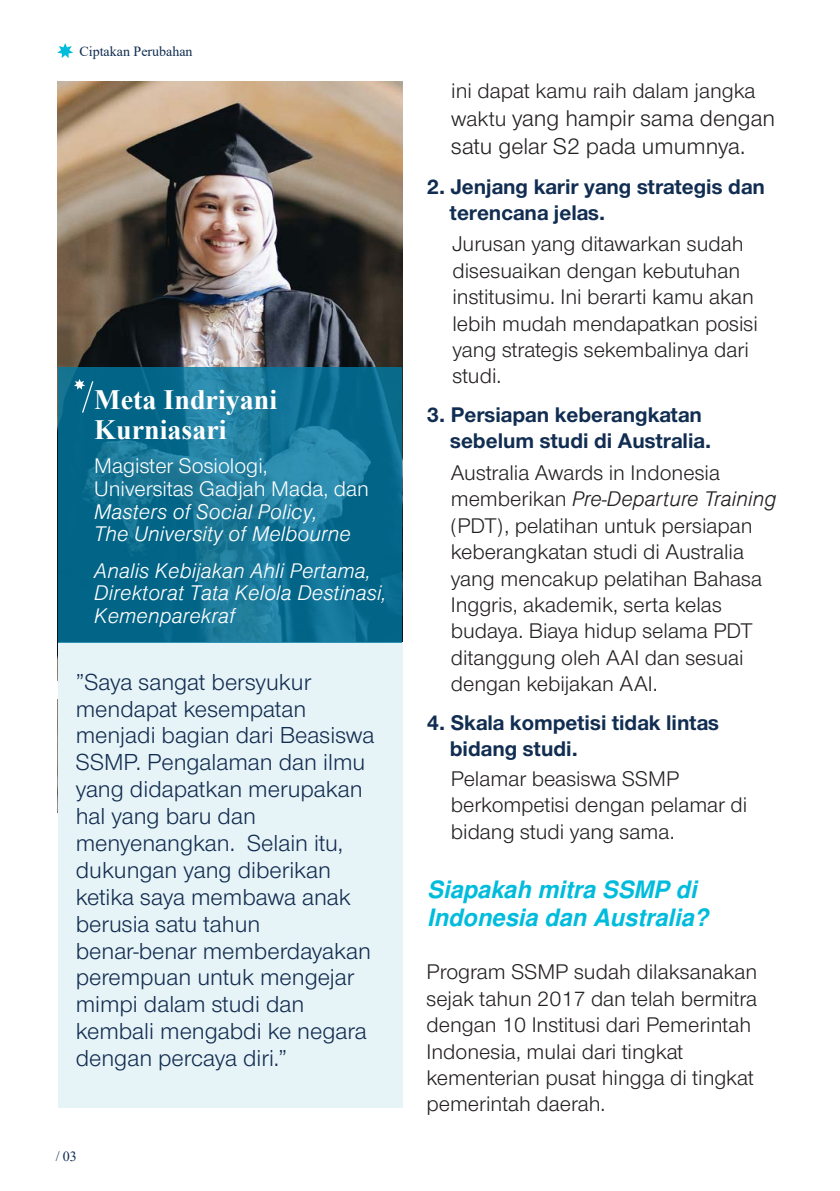
<style>
.page{position:relative;width:840px;height:1191px;background:#fff}
.page>*{position:absolute;margin:0;border:0;box-sizing:border-box;transform-origin:0 0}
.t1{font:700 28px/30px "Times New Roman";color:#fff}
.t2{font:24px/26.8px "Nimbus San Nov";color:#122c50}
.t3{font:italic 700 24px/28.8px "Nimbus San L";color:#00bcdc}
.t4{font:23.6px/28.4px "Nimbus San Nov";color:#231f20}
.t5{font:22px/26.4px "Nimbus San Nov";color:#231f20}
.t6{font:700 22px/26.4px "Nimbus San Nov";color:#112d51}
.t7{font:22px/22.6px "Nimbus Sans DOT Ligh Ital";color:#fff}
.t8{font:22px/22.6px "Nimbus San Nov";color:#fff}
.t9{font:22px "Nimbus Sans DOT Ligh Ital";color:#231f20}
.t10{font:14px "Times New Roman";color:#112d51}
.s1{font-size:22px}
.s2{font-family:"Nimbus San Nov"}
</style>
<div class="page">
<img style="left:58px;top:81px;width:344px;height:286px">
<svg style="left:57px;top:43px;width:16px;height:15px"></svg>
<div style="left:58px;top:642px;width:344px;height:465px;background:#e7f4f7"></div>
<svg style="left:58px;top:367px;width:344px;height:275px;background:#107092"></svg>
<svg style="left:74px;top:379px;width:19px;height:34px"></svg>
<p class="t10" style="left:79px;top:41px;width:115px">Ciptakan Perubahan</p>
<p class="t1" style="left:94px;top:384px;width:184px">Meta Indriyani<br>Kurniasari</p>
<p class="t8" style="left:94px;top:455px;width:276px">Magister Sosiologi,<br>Universitas Gadjah Mada, dan</p>
<p class="t7" style="left:94px;top:500px;width:258px">Masters of Social Policy,<br>The University of Melbourne</p>
<p class="t7" style="left:94px;top:559px;width:294px">Analis Kebijakan Ahli Pertama,<br>Direktorat Tata Kelola Destinasi,<br>Kemenparekraf</p>
<p class="t2" style="left:76px;top:668px;width:300px">”Saya sangat bersyukur mendapat kesempatan menjadi bagian dari Beasiswa<br>SSMP. Pengalaman dan ilmu yang didapatkan merupakan hal yang baru dan menyenangkan. Selain itu, dukungan yang diberikan ketika saya membawa anak berusia satu tahun benar-benar memberdayakan perempuan untuk mengejar mimpi dalam studi dan kembali mengabdi ke negara dengan percaya diri.”</p>
<p class="t10" style="left:56px;top:1147px;width:23px">/ 03</p>
<p class="t5" style="left:451px;top:77px;width:305px">ini dapat kamu raih dalam jangka</p>
<p class="t4" style="left:451px;top:104px;width:325px"><span class="s1">waktu</span> yang hampir sama dengan satu gelar S2 pada umumnya.</p>
<p class="t6" style="left:449px;top:173px;width:316px;text-indent:-23px">2. Jenjang karir yang strategis dan terencana jelas.</p>
<p class="t5" style="left:452px;top:231px;width:307px">Jurusan yang ditawarkan sudah disesuaikan dengan kebutuhan institusimu. Ini berarti kamu akan lebih mudah mendapatkan posisi yang strategis sekembalinya dari studi.</p>
<p class="t6" style="left:450px;top:401px;width:262px;text-indent:-23px">3. Persiapan keberangkatan sebelum studi di Australia.</p>
<p class="t5" style="left:450px;top:459px;width:270px">Australia Awards in Indonesia</p>
<p class="t9" style="left:450px;top:487px;width:327px"><span class="s2">memberikan</span> Pre-Departure Training</p>
<p class="t5" style="left:450px;top:512px;width:313px">(PDT), pelatihan untuk persiapan keberangkatan studi di Australia yang mencakup pelatihan Bahasa<br>Inggris, akademik, serta kelas budaya. Biaya hidup selama PDT ditanggung oleh AAI dan sesuai dengan kebijakan AAI.</p>
<p class="t6" style="left:449px;top:709px;width:270px;text-indent:-23px">4. Skala kompetisi tidak lintas bidang studi.</p>
<p class="t5" style="left:450px;top:765px;width:298px">Pelamar beasiswa SSMP berkompetisi dengan pelamar di bidang studi yang sama.</p>
<p class="t3" style="left:427px;top:874px;width:282px">Siapakah mitra SSMP di<br>Indonesia dan Australia?</p>
<p class="t5" style="left:426px;top:959px;width:332px">Program SSMP sudah dilaksanakan sejak tahun 2017 dan telah bermitra dengan 10 Institusi dari Pemerintah<br>Indonesia, mulai dari tingkat kementerian pusat hingga di tingkat pemerintah daerah.</p>
</div>
